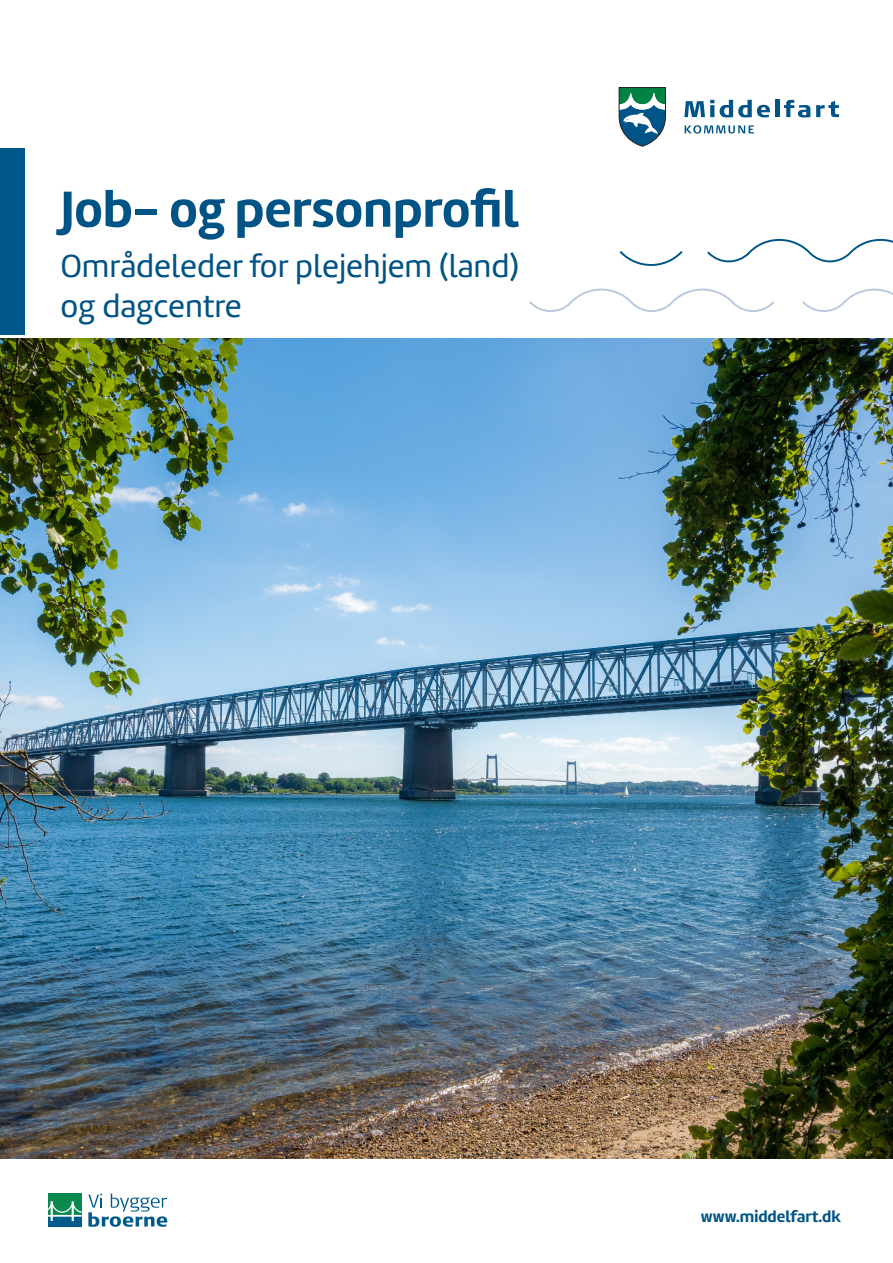
<style>
.page{position:relative;width:893px;height:1263px;background:#fff}
.page>*{position:absolute;margin:0;border:0;box-sizing:border-box;transform-origin:0 0}
.t1{font:700 52.5px "Marine";color:#005385}
.t2{font:33px/39.6px "Marine";color:#005385}
.t3{font:700 16.5px "Marine";color:#005385}
</style>
<div class="page">
<svg style="left:618px;top:87px;width:48px;height:60px"></svg>
<svg style="left:684px;top:100px;width:30px;height:17px"></svg>
<svg style="left:720px;top:100px;width:50px;height:17px"></svg>
<hr style="left:775px;top:100px;width:4px;height:17px;background:#005488">
<svg style="left:784px;top:100px;width:55px;height:18px"></svg>
<svg style="left:685px;top:125px;width:69px;height:9px"></svg>
<img style="left:0;top:338px;width:893px;height:821px">
<div style="left:0;top:148px;width:24px;height:186px;background:#00588a"></div>
<svg style="left:707px;top:238px;width:186px;height:25px"></svg>
<svg style="left:619px;top:251px;width:64px;height:15px"></svg>
<svg style="left:529px;top:288px;width:246px;height:24px"></svg>
<svg style="left:802px;top:288px;width:91px;height:24px"></svg>
<div style="left:48px;top:1193px;width:34px;height:34px;background:#09894d"></div>
<div style="left:48px;top:1216px;width:34px;height:11px;background:#005b8d"></div>
<svg style="left:48px;top:1201px;width:34px;height:20px"></svg>
<svg style="left:88px;top:1193px;width:79px;height:34px"></svg>
<h1 class="t1" style="left:60px;top:175px;width:460px">Job- og personprofil</h1>
<p class="t2" style="left:60px;top:246px;width:460px">Områdeleder for plejehjem (land) og dagcentre</p>
<p class="t3" style="left:701px;top:1205px;width:142px">www.middelfart.dk</p>
</div>
